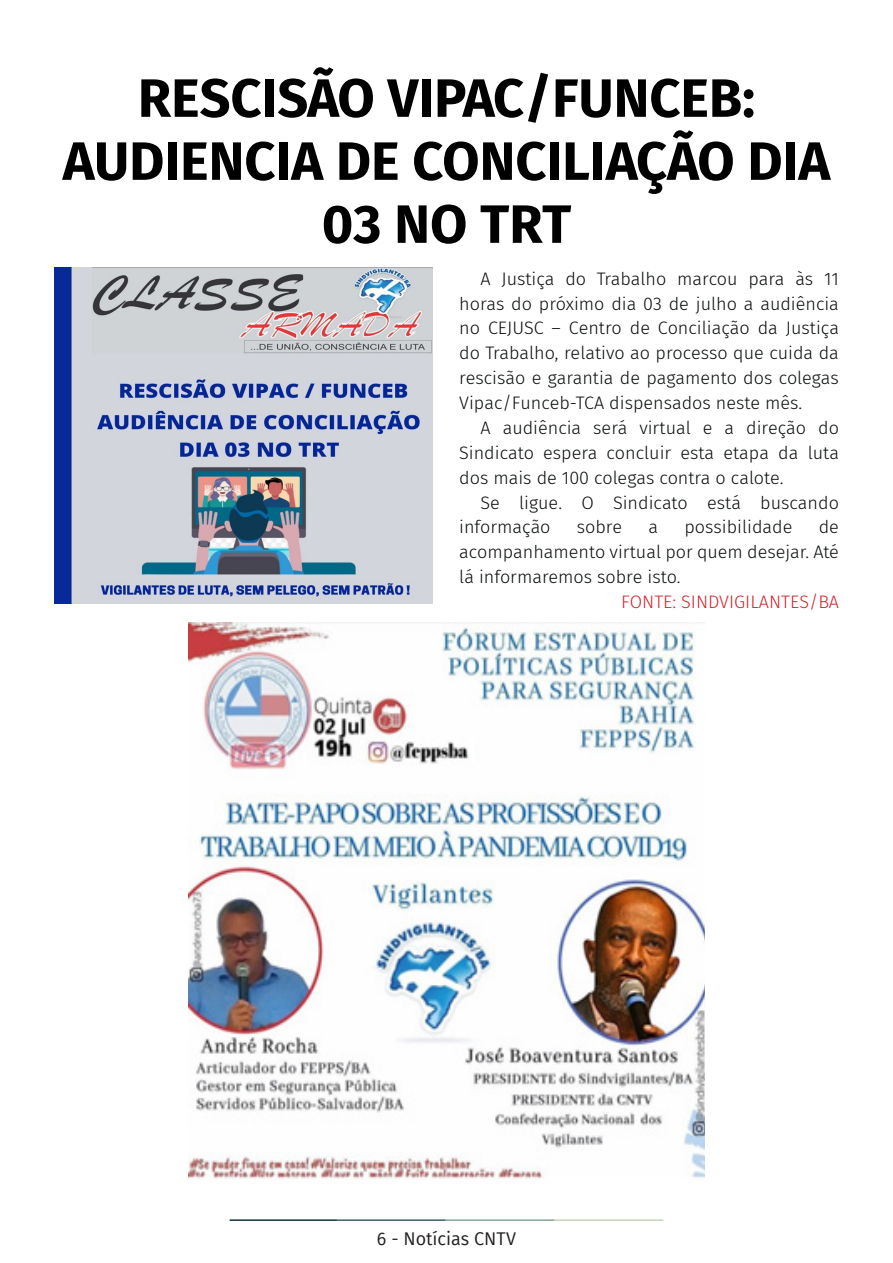
<style>
.page{position:relative;width:893px;height:1263px;background:#fff}
.page>*{position:absolute;margin:0;border:0;box-sizing:border-box;transform-origin:0 0}
.t1{font:700 54px/63px "Fira Sans";color:#000001;text-align:center}
.t2{font:300 18px/24.9px "Fira Sans";color:#080d0b;text-align:justify}
.t3{font:300 18px "Fira Sans";color:#d1232a}
.t4{font:18px "Fira Sans";color:#231f20}
</style>
<div class="page">
<hr style="left:230px;top:1219px;width:107px;height:2px;background:#0e323f">
<hr style="left:337px;top:1219px;width:109px;height:2px;background:#3a5f6d">
<hr style="left:446px;top:1219px;width:109px;height:2px;background:#87a59a">
<hr style="left:555px;top:1219px;width:108px;height:2px;background:#c6d5b7">
<img style="left:54px;top:268px;width:379px;height:336px">
<img style="left:189px;top:623px;width:515px;height:556px">
<p class="t1" style="left:63px;top:63px;width:769px">RESCISÃO VIPAC/FUNCEB:<br>AUDIENCIA DE CONCILIAÇÃO DIA<br>03 NO TRT</p>
<p class="t2" style="left:459px;top:266px;width:381px;text-indent:21px">A Justiça do Trabalho marcou para às 11 horas do próximo dia 03 de julho a audiência no CEJUSC – Centro de Conciliação da Justiça do Trabalho, relativo ao processo que cuida da rescisão e garantia de pagamento dos colegas Vipac/Funceb-TCA dispensados neste mês.</p>
<p class="t2" style="left:459px;top:415px;width:381px;text-indent:21px">A audiência será virtual e a direção do Sindicato espera concluir esta etapa da luta dos mais de 100 colegas contra o calote.</p>
<p class="t2" style="left:459px;top:490px;width:381px;text-indent:21px">Se ligue. O Sindicato está buscando informação</p>
<p class="t2" style="left:577px;top:515px;width:47px">sobre</p>
<p class="t2" style="left:648px;top:515px;width:11px">a</p>
<p class="t2" style="left:684px;top:515px;width:109px">possibilidade</p>
<p class="t2" style="left:459px;top:515px;width:381px;text-indent:359px">de acompanhamento virtual por quem desejar. Até lá informaremos sobre isto.</p>
<p class="t3" style="left:621px;top:589px;width:219px">FONTE: SINDVIGILANTES/BA</p>
<p class="t4" style="left:377px;top:1225px;width:140px">6 - Notícias CNTV</p>
</div>
